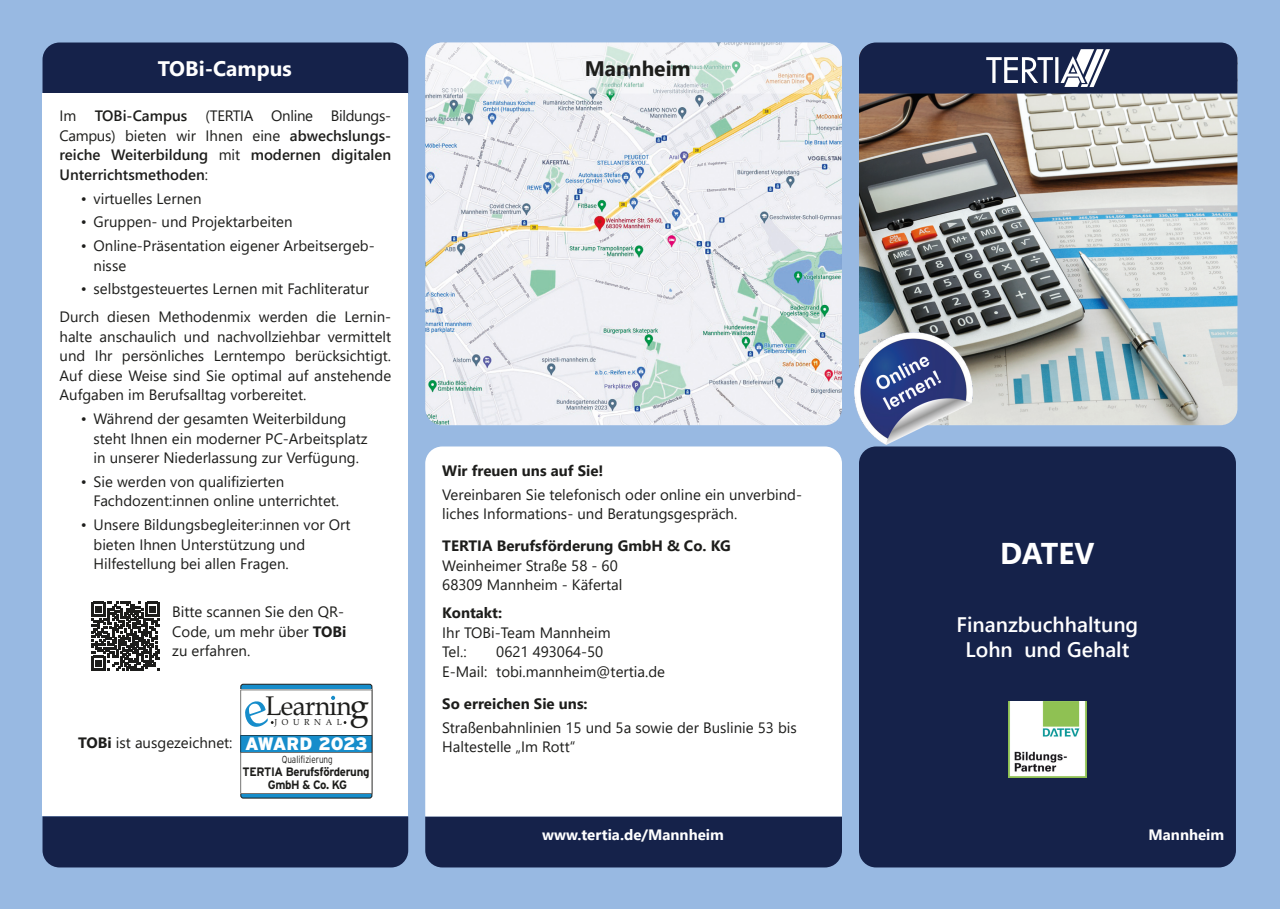
<style>
.page{position:relative;width:1280px;height:910px;background:#fff}
.page>*{position:absolute;margin:0;border:0;box-sizing:border-box;transform-origin:0 0}
.t1{font:36px "Book Antiqua";color:#1d1d1b}
.t2{font:700 30px "Segoe UI";letter-spacing:-.005em;color:#fff}
.t3{font:27px "Book Antiqua";letter-spacing:-.02em;color:#1d1d1b}
.t4{font:600 21px/25.2px "Segoe UI";color:#fff;text-align:center}
.t5{font:700 21px "Segoe UI";color:#fff}
.t6{font:700 21px "Segoe UI";color:#1d1d1b}
.t7{font:15px/19.5px "Segoe UI";color:#1d1d1b}
.t8{font:600 15px/19.5px "Segoe UI";color:#1d1d1b;text-align:justify}
.t9{font:700 15px "Segoe UI";color:#1d1d1b}
.t10{font:700 15px "Segoe UI";color:#fff}
.t11{font:700 12.15px/12.8px "Interstate";letter-spacing:-.03em;color:#1d1d1b;text-align:center;scale:.94 1}
.t12{font:300 10.2px "Interstate";color:#1d1d1b;scale:.79 1}
.t13{font:8.7px "Book Antiqua";letter-spacing:.55em;color:#1d1d1b}
.s1{font-weight:400}
.s2{font-weight:700}
.s3{font-family:"Interstate";font-weight:900;font-size:18px;color:#fff}
</style>
<div class="page">
<div style="left:0;top:0;width:1280px;height:909px;background:#98b9e2"></div>
<img style="left:859px;top:94px;width:378px;height:331px">
<img style="left:425px;top:94px;width:417px;height:331px">
<svg style="left:425px;top:43px;width:417px;height:51px;background:#ecefee"></svg>
<div style="left:859px;top:446px;width:377px;height:421px;background:#15224a;border-radius:17px"></div>
<svg style="left:859px;top:43px;width:378px;height:51px;background:#2a365a"></svg>
<div style="left:43px;top:816px;width:365px;height:51px;background:#15224a"></div>
<div style="left:425px;top:816px;width:417px;height:51px;background:#15224a"></div>
<div style="left:43px;top:43px;width:365px;height:51px;background:#15224a"></div>
<div style="left:43px;top:94px;width:365px;height:722px;background:#fff"></div>
<svg style="left:91px;top:602px;width:69px;height:68px"></svg>
<div style="left:241px;top:684px;width:131px;height:114px;background:linear-gradient(to right,#168dcb,#168dcb);border-radius:2px"></div>
<div style="left:240px;top:684px;width:132px;height:114px;border:1px solid #1d1d1b;border-radius:2px"></div>
<img style="left:1008px;top:702px;width:79px;height:75px">
<div style="left:425px;top:446px;width:417px;height:370px;background:#fff"></div>
<img style="left:855px;top:333px;width:118px;height:111px">
<svg style="left:240px;top:690px;width:132px;height:104px"></svg>
<h3 class="t5" style="left:158px;top:48px;width:135px">TOBi-Campus</h3>
<p class="t8" style="left:60px;top:105px;width:333px"><span class="s1">Im</span> TOBi-Campus <span class="s1">(TERTIA Online Bildungs-Campus) bieten wir Ihnen eine</span> abwechslungs&shy;reiche Weiterbildung <span class="s1">mit</span> modernen digitalen Unterrichtsmethoden<span class="s1">:</span></p>
<p class="t7" style="left:81px;top:187px;width:122px">• virtuelles Lernen</p>
<p class="t7" style="left:81px;top:211px;width:213px">• Gruppen- und Projektarbeiten</p>
<p class="t7" style="left:94px;top:235px;width:283px;text-indent:-13px">• Online-Präsentation eigener Arbeitsergeb&shy;nisse</p>
<p class="t7" style="left:60px;top:274px;width:333px;line-height:28px;text-align:center">• selbstgesteuertes Lernen mit Fachliteratur<br>Durch diesen Methodenmix werden die Lernin-</p>
<p class="t7" style="left:60px;top:326px;width:333px;text-align:justify">halte anschaulich und nachvollziehbar vermittelt und Ihr persönliches Lerntempo berücksichtigt.<br>Auf diese Weise sind Sie optimal auf anstehende Aufgaben im Berufsalltag vorbereitet.</p>
<p class="t7" style="left:94px;top:408px;width:276px;text-indent:-13px">• Während der gesamten Weiterbildung steht Ihnen ein moderner PC-Arbeitsplatz in unserer Niederlassung zur Verfügung.</p>
<p class="t7" style="left:94px;top:471px;width:247px;text-indent:-13px">• Sie werden von qualifizierten<br>Fachdozent:innen online unterrichtet.</p>
<p class="t7" style="left:94px;top:514px;width:259px;text-indent:-13px">• Unsere Bildungsbegleiter:innen vor Ort bieten Ihnen Unterstützung und<br>Hilfestellung bei allen Fragen.</p>
<p class="t7" style="left:172px;top:601px;width:176px">Bitte scannen Sie den QR-<br>Code, um mehr über <span class="s2">TOBi </span>zu erfahren.</p>
<h3 class="t3" style="left:265px;top:687px;width:88px">Learnin</h3>
<p class="t13" style="left:275px;top:716px;width:69px">JOURNAL</p>
<h1 class="t1" style="left:349px;top:681px;width:21px">g</h1>
<p class="t7" style="left:78px;top:732px;width:291px"><span class="s2">TOBi</span> ist ausgezeichnet: <span class="s3">AWARD 2023</span></p>
<p class="t12" style="left:282px;top:754px;width:66px">Qualifizierung</p>
<p class="t11" style="left:243px;top:765px;width:136px">TERTIA Berufsförderung<br>GmbH &amp; Co. KG</p>
<h3 class="t6" style="left:585px;top:48px;width:108px">Mannheim</h3>
<p class="t9" style="left:442px;top:456px;width:163px">Wir freuen uns auf Sie!</p>
<p class="t7" style="left:442px;top:483px;width:361px">Vereinbaren Sie telefonisch oder online ein unverbind&shy;liches Informations- und Beratungsgespräch.</p>
<p class="t9" style="left:442px;top:532px;width:290px">TERTIA Berufsförderung GmbH &amp; Co. KG</p>
<p class="t7" style="left:442px;top:554px;width:182px">Weinheimer Straße 58 - 60<br>68309 Mannheim - Käfertal</p>
<p class="t9" style="left:442px;top:599px;width:61px">Kontakt:</p>
<p class="t7" style="left:442px;top:621px;width:170px">Ihr TOBi-Team Mannheim<br>Tel.:</p>
<p class="t7" style="left:442px;top:641px;width:224px;text-align:center">0621 493064-50<br>E-Mail: tobi.mannheim@tertia.de</p>
<p class="t9" style="left:442px;top:690px;width:147px">So erreichen Sie uns:</p>
<p class="t7" style="left:442px;top:716px;width:356px">Straßenbahnlinien 15 und 5a sowie der Buslinie 53 bis<br>Haltestelle „Im Rott“</p>
<p class="t10" style="left:542px;top:821px;width:183px">www.tertia.de/Mannheim</p>
<h2 class="t2" style="left:1000px;top:525px;width:96px">DATEV</h2>
<h3 class="t4" style="left:957px;top:610px;width:183px">Finanzbuchhaltung<br>Lohn und Gehalt</h3>
<p class="t10" style="left:1148px;top:821px;width:77px">Mannheim</p>
</div>
